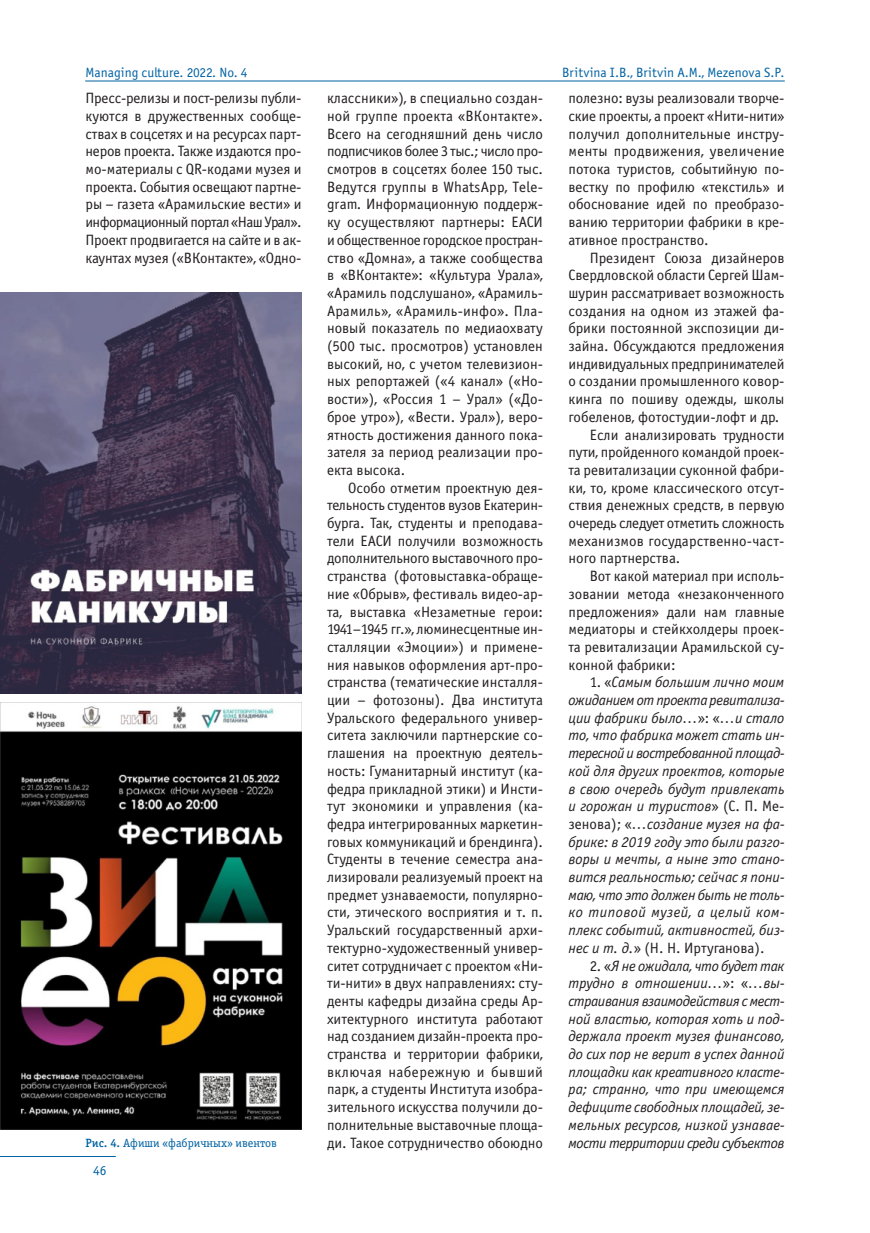
<style>
.page{position:relative;width:870px;height:1233px;background:#fff}
.page>*{position:absolute;margin:0;border:0;box-sizing:border-box;transform-origin:0 0}
.t1{font:15px/17.7px "Officina Sans Book ITC";color:#231f20;text-align:justify}
.t2{font:italic 15px/17.7px "Officina Sans Book ITC";color:#231f20;text-align:justify}
.t3{font:15px "Officina Sans Book ITC";letter-spacing:-.02em;color:#231f20}
.t4{font:italic 15px "Officina Sans Book ITC";letter-spacing:-.025em;color:#231f20}
.t5{font:13.5px "Officina Sans Book ITC";color:#0062a3}
.t6{font:12px "Officina Serif Book ITC";color:#0062a3}
.s1{font-style:normal}
.s2{font-family:"Officina Serif Medium ITC"}
</style>
<div class="page">
<hr style="left:86px;top:81px;width:698px;height:1px;background:#0062a3">
<hr style="left:0;top:1156px;width:116px;height:1px;background:#0062a3">
<img style="left:0;top:703px;width:301px;height:427px">
<img style="left:0;top:292px;width:301px;height:402px">
<p class="t5" style="left:86px;top:67px;width:164px">Managing culture. 2022. No. 4</p>
<p class="t5" style="left:562px;top:67px;width:224px">Britvina I.B., Britvin A.M., Mezenova S.P.</p>
<p class="t1" style="left:86px;top:91px;width:217px">Пресс-релизы и пост-релизы публи&shy;куются в дружественных сообще&shy;ствах в соцсетях и на ресурсах парт&shy;неров проекта. Также издаются про&shy;мо-материалы с QR-кодами музея и проекта. События освещают партне&shy;ры – газета «Арамильские вести» и информационный портал «Наш Урал».<br>Проект продвигается на сайте и в ак&shy;каунтах музея («ВКонтакте», «Одно-</p>
<p class="t1" style="left:327px;top:91px;width:217px">классники»), в специально создан&shy;ной группе проекта «ВКонтакте».<br>Всего на сегодняшний день число подписчиков более 3 тыс.; число про&shy;смотров в соцсетях более 150 тыс.<br>Ведутся группы в WhatsApp, Tele&shy;gram. Информационную поддерж&shy;ку осуществляют партнеры: ЕАСИ и общественное городское простран&shy;ство «Домна», а также сообщества в «ВКонтакте»: «Культура Урала», «Арамиль подслушано», «Арамиль-Арамиль», «Арамиль-инфо». Пла&shy;новый показатель по медиаохвату (500 тыс. просмотров) установлен высокий, но, с учетом телевизион&shy;ных репортажей («4 канал» («Но&shy;вости»), «Россия 1 – Урал» («До&shy;брое утро»), «Вести. Урал»), веро&shy;ятность достижения данного пока&shy;зателя за период реализации про&shy;екта высока.</p>
<p class="t1" style="left:327px;top:480px;width:217px;text-indent:21px">Особо отметим проектную дея&shy;тельность студентов вузов Екатерин&shy;бурга. Так, студенты и преподава&shy;тели ЕАСИ получили возможность дополнительного выставочного про&shy;странства (фотовыставка-обраще&shy;ние «Обрыв», фестиваль видео-ар&shy;та, выставка «Незаметные герои:<br>1941–1945 гг.», люминесцентные ин&shy;сталляции «Эмоции») и примене&shy;ния навыков оформления арт-про&shy;странства (тематические инсталля&shy;ции – фотозоны). Два института Уральского федерального универ&shy;ситета заключили партнерские со&shy;глашения на проектную деятель&shy;ность: Гуманитарный институт (ка&shy;федра прикладной этики) и Инсти&shy;тут экономики и управления (ка&shy;федра интегрированных маркетин&shy;говых коммуникаций и брендинга).<br>Студенты в течение семестра ана&shy;лизировали реализуемый проект на предмет узнаваемости, популярно&shy;сти, этического восприятия и т. п.<br>Уральский государственный архи&shy;тектурно-художественный универ&shy;ситет сотрудничает с проектом «Ни&shy;ти-нити» в двух направлениях: сту&shy;денты кафедры дизайна среды Ар&shy;хитектурного института работают над созданием дизайн-проекта про&shy;странства и территории фабрики, включая набережную и бывший парк, а студенты Института изобра&shy;зительного искусства получили до&shy;полнительные выставочные площа&shy;ди. Такое сотрудничество обоюдно</p>
<p class="t1" style="left:569px;top:91px;width:217px">полезно: вузы реализовали творче&shy;ские проекты, а проект «Нити-нити» получил дополнительные инстру&shy;менты продвижения, увеличение потока туристов, событийную по&shy;вестку по профилю «текстиль» и обоснование идей по преобразо&shy;ванию территории фабрики в кре&shy;ативное пространство.</p>
<p class="t1" style="left:590px;top:250px;width:196px">Президент Союза дизайнеров</p>
<p class="t1" style="left:569px;top:268px;width:217px">Свердловской области Сергей Шам-</p>
<p class="t1" style="left:569px;top:285px;width:217px">шурин рассматривает возможность</p>
<p class="t1" style="left:569px;top:303px;width:217px">создания на одном из этажей фа-</p>
<p class="t1" style="left:569px;top:321px;width:217px">брики постоянной экспозиции ди-</p>
<p class="t1" style="left:569px;top:338px;width:217px">зайна. Обсуждаются предложения</p>
<p class="t3" style="left:569px;top:358px;width:217px">индивидуальных предпринимателей</p>
<p class="t1" style="left:569px;top:374px;width:217px">о создании промышленного ковор-</p>
<p class="t1" style="left:569px;top:391px;width:217px">кинга по пошиву одежды, школы</p>
<p class="t1" style="left:569px;top:409px;width:212px">гобеленов, фотостудии-лофт и др.</p>
<p class="t1" style="left:590px;top:427px;width:196px">Если анализировать трудности</p>
<p class="t1" style="left:569px;top:445px;width:217px">пути, пройденного командой проек-</p>
<p class="t1" style="left:569px;top:462px;width:217px">та ревитализации суконной фабри-</p>
<p class="t1" style="left:569px;top:480px;width:217px">ки, то, кроме классического отсут-</p>
<p class="t1" style="left:569px;top:498px;width:217px">ствия денежных средств, в первую</p>
<p class="t3" style="left:569px;top:517px;width:217px">очередь следует отметить сложность</p>
<p class="t1" style="left:569px;top:533px;width:217px">механизмов государственно-част-</p>
<p class="t1" style="left:569px;top:551px;width:113px">ного партнерства.</p>
<p class="t1" style="left:590px;top:568px;width:196px">Вот какой материал при исполь-</p>
<p class="t1" style="left:569px;top:586px;width:217px">зовании метода «незаконченного</p>
<p class="t1" style="left:569px;top:604px;width:217px">предложения» дали нам главные</p>
<p class="t1" style="left:569px;top:622px;width:217px">медиаторы и стейкхолдеры проек-</p>
<p class="t1" style="left:569px;top:639px;width:217px">та ревитализации Арамильской су-</p>
<p class="t1" style="left:569px;top:657px;width:108px">конной фабрики:</p>
<p class="t2" style="left:569px;top:675px;width:217px;text-indent:21px"><span class="s1">1. «</span>Самым большим лично моим ожиданием от проекта ревитализа&shy;ции фабрики было…<span class="s1">»: «</span>…и стало то, что фабрика может стать ин&shy;тересной и востребованной площад&shy;кой для других проектов, которые в свою очередь будут привлекать и горожан и туристов<span class="s1">» (С. П. Ме&shy;зенова); «</span>…создание музея на фа&shy;брике: в 2019 году это были разго&shy;воры и мечты, а ныне это стано&shy;вится реальностью; сейчас я пони&shy;маю, что это должен быть не толь&shy;ко типовой музей, а целый ком&shy;плекс событий, активностей, биз&shy;нес и т. д.<span class="s1">» (Н. Н. Иртуганова).</span></p>
<p class="t2" style="left:569px;top:958px;width:217px;text-indent:21px"><span class="s1">2. «</span>Я не ожидала, что будет так трудно в отношении…<span class="s1">»: «</span>…вы&shy;страивания взаимодействия с мест&shy;ной властью, которая хоть и под&shy;держала проект музея финансово, до сих пор не верит в успех данной площадки как креативного класте&shy;ра; странно, что при имеющемся дефиците свободных площадей, зе&shy;мельных ресурсов, низкой узнавае-</p>
<p class="t6" style="left:86px;top:1139px;width:193px"><span class="s2">Рис. 4.</span> Афиши «фабричных» ивентов</p>
<p class="t4" style="left:569px;top:1137px;width:217px">мости территории среди субъектов</p>
<p class="t5" style="left:93px;top:1165px;width:15px">46</p>
</div>
